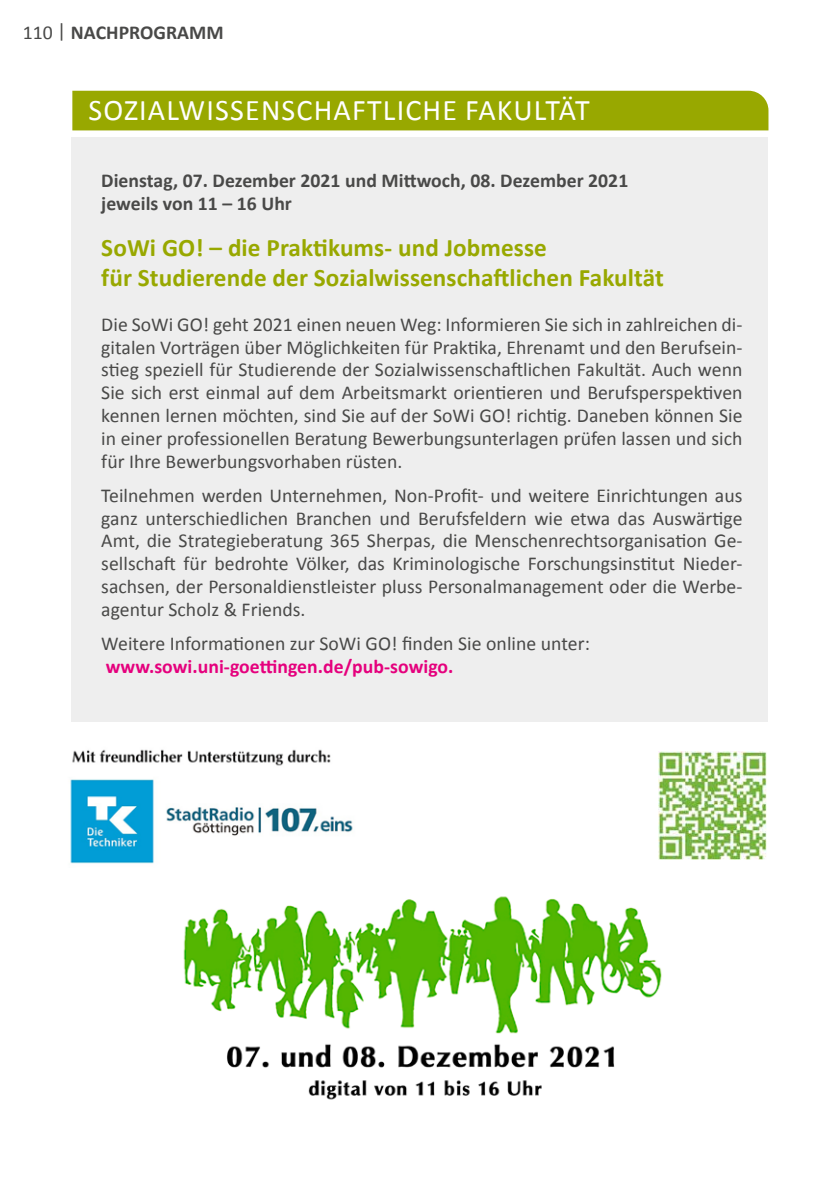
<style>
.page{position:relative;width:840px;height:1191px;background:#fff}
.page>*{position:absolute;margin:0;border:0;box-sizing:border-box;transform-origin:0 0}
.t1{font:30px "Calibri";letter-spacing:.04em;color:#fff}
.t2{font:700 25.2px/30.2px "Calibri";letter-spacing:.005em;color:#98a800}
.t3{font:19.8px/22.8px "Calibri";color:#494948;text-align:justify}
.t4{font:700 19.8px/22.8px "Calibri";color:#494948}
.t5{font:700 19.8px "Calibri";color:#e5007d}
.s1{font-weight:400}
</style>
<div class="page">
<div style="left:72px;top:91px;width:696px;height:39px;background:#98a800"></div>
<div style="left:71px;top:137px;width:696px;height:584px;background:#eee"></div>
<img style="left:70px;top:749px;width:283px;height:115px">
<img style="left:183px;top:896px;width:479px;height:204px">
<img style="left:658px;top:751px;width:108px;height:108px">
<p class="t4" style="left:23px;top:20px;width:202px"><span class="s1">110 |</span> NACHPROGRAMM</p>
<h1 class="t1" style="left:88px;top:89px;width:502px">SOZIALWISSENSCHAFTLICHE FAKULTÄT</h1>
<p class="t4" style="left:101px;top:168px;width:528px">Dienstag, 07. Dezember 2021 und Mittwoch, 08. Dezember 2021 jeweils von 11 – 16 Uhr</p>
<p class="t2" style="left:101px;top:231px;width:563px">SoWi GO! – die Praktikums- und Jobmesse<br>für Studierende der Sozialwissenschaftlichen Fakultät</p>
<p class="t3" style="left:101px;top:312px;width:642px">Die SoWi GO! geht 2021 einen neuen Weg: Informieren Sie sich in zahlreichen di&shy;gitalen Vorträgen über Möglichkeiten für Praktika, Ehrenamt und den Berufsein&shy;stieg speziell für Studierende der Sozialwissenschaftlichen Fakultät. Auch wenn Sie sich erst einmal auf dem Arbeitsmarkt orientieren und Berufsperspektiven kennen lernen möchten, sind Sie auf der SoWi GO! richtig. Daneben können Sie in einer professionellen Beratung Bewerbungsunterlagen prüfen lassen und sich für Ihre Bewerbungsvorhaben rüsten.</p>
<p class="t3" style="left:101px;top:483px;width:642px">Teilnehmen werden Unternehmen, Non-Profit- und weitere Einrichtungen aus ganz unterschiedlichen Branchen und Berufsfeldern wie etwa das Auswärtige Amt, die Strategieberatung 365 Sherpas, die Menschenrechtsorganisation Ge&shy;sellschaft für bedrohte Völker, das Kriminologische Forschungsinstitut Nieder&shy;sachsen, der Personaldienstleister pluss Personalmanagement oder die Werbe&shy;agentur Scholz &amp; Friends.</p>
<p class="t3" style="left:101px;top:631px;width:490px">Weitere Informationen zur SoWi GO! finden Sie online unter:</p>
<p class="t5" style="left:106px;top:652px;width:349px">www.sowi.uni-goettingen.de/pub-sowigo.</p>
</div>
